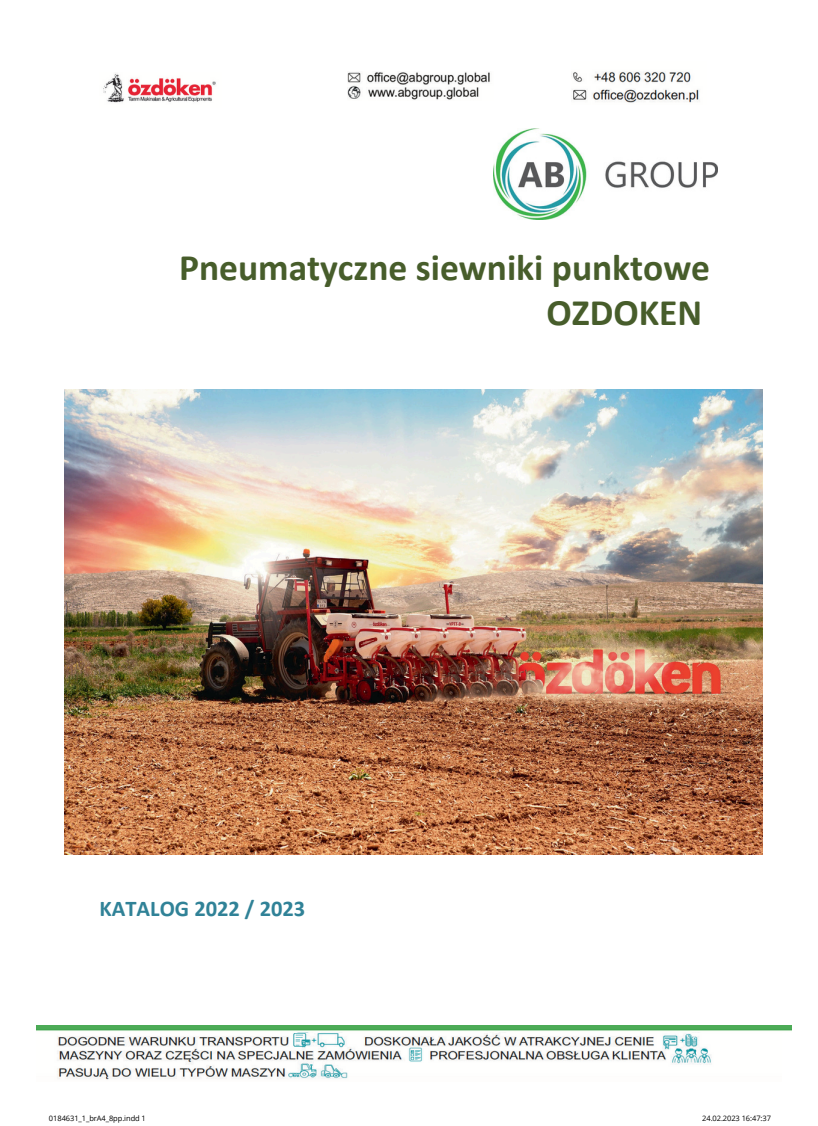
<style>
.page{position:relative;width:818px;height:1126px;background:#fff}
.page>*{position:absolute;margin:0;border:0;box-sizing:border-box;transform-origin:0 0}
.t1{font:700 37.5px/45px "Calibri";color:#475d2b;text-align:right}
.t2{font:700 22.5px "Calibri";color:#308297}
.t3{font:7.5px "Open Sans";letter-spacing:-.01em;color:#000}
</style>
<div class="page">
<img style="left:103px;top:73px;width:113px;height:30px">
<img style="left:573px;top:71px;width:127px;height:32px">
<img style="left:347px;top:72px;width:143px;height:28px">
<img style="left:57px;top:1032px;width:654px;height:48px">
<img style="left:65px;top:389px;width:697px;height:465px">
<img style="left:493px;top:128px;width:224px;height:91px">
<div style="left:36px;top:1025px;width:755px;height:7px;background:#4cab57"></div>
<img style="left:36px;top:1029px;width:755px;height:3px">
<p class="t1" style="left:179px;top:248px;width:532px">Pneumatyczne siewniki punktowe<br>OZDOKEN</p>
<p class="t2" style="left:99px;top:899px;width:207px">KATALOG 2022 / 2023</p>
<p class="t3" style="left:49px;top:1112px;width:98px">0184631_1_brA4_8pp.indd 1</p>
<p class="t3" style="left:702px;top:1112px;width:70px">24.02.2023 16:47:37</p>
</div>
